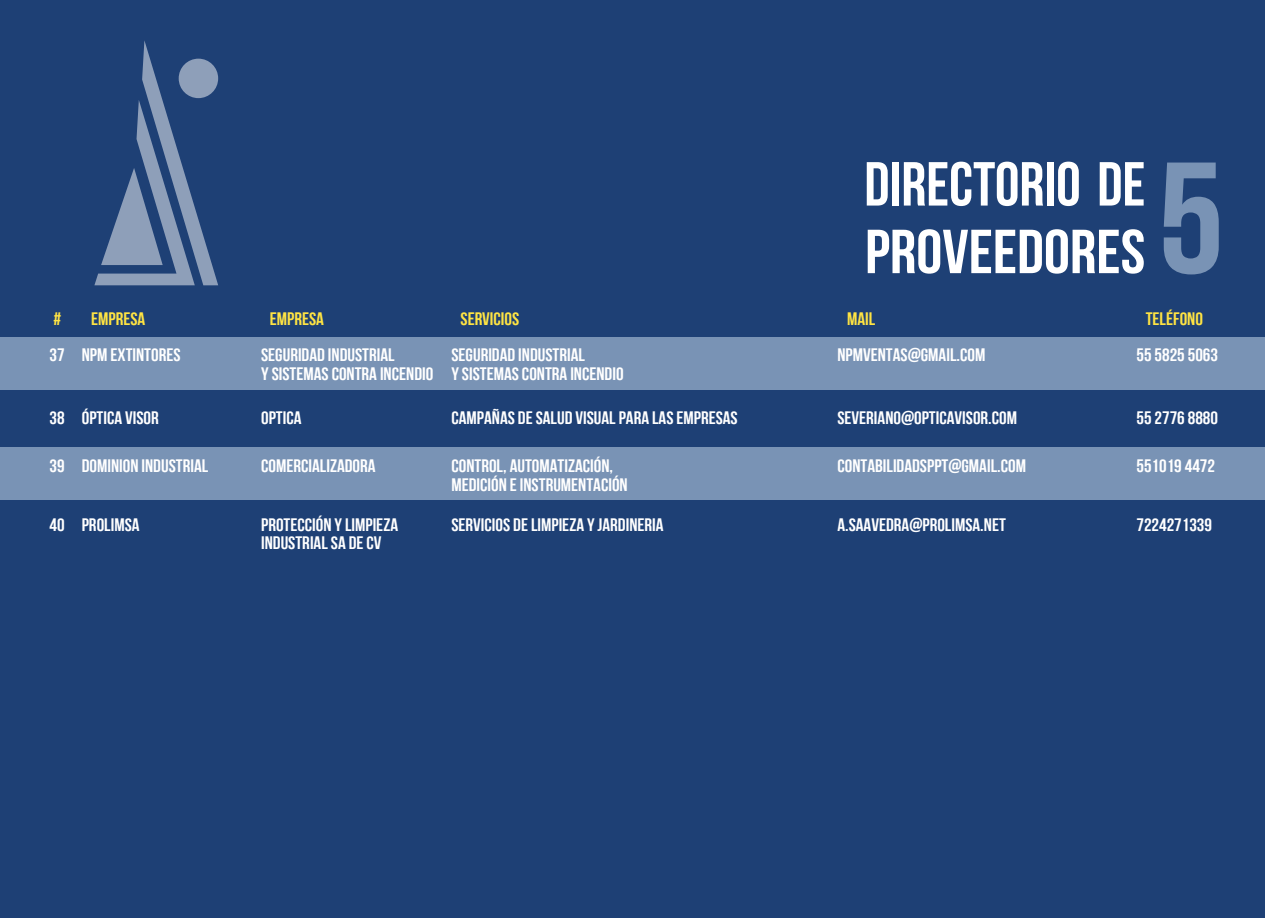
<style>
.page{position:relative;width:1265px;height:918px;background:#fff}
.page>*{position:absolute;margin:0;border:0;box-sizing:border-box;transform-origin:0 0}
.t1{font:157.95px "Bebas Neue";color:#7993b5;scale:1.06 1}
.t2{font:61.95px/67.5px "Bebas Neue";color:#fff}
.t3{font:18px/18.6px "Bebas Neue";color:#fff;scale:1.06 1}
.t4{font:18px "Bebas Neue";color:#ffe443;scale:1.06 1}
</style>
<div class="page">
<div style="left:0;top:0;width:1264px;height:917px;background:#1e4075"></div>
<svg style="left:94px;top:41px;width:124px;height:244px"></svg>
<div style="left:179px;top:59px;width:39px;height:39px;background:#8e9fb9;border-radius:50%"></div>
<div style="left:0;top:336px;width:1264px;height:53px;background:#7993b5"></div>
<div style="left:0;top:447px;width:1264px;height:53px;background:#7993b5"></div>
<h2 class="t2" style="left:864px;top:150px;width:282px">DIRECTORIO DE<br>PROVEEDORES</h2>
<h1 class="t1" style="left:1157px;top:131px;width:64px">5</h1>
<p class="t4" style="left:53px;top:308px;width:9px">#</p>
<p class="t4" style="left:91px;top:308px;width:53px">EMPRESA</p>
<p class="t4" style="left:270px;top:308px;width:53px">EMPRESA</p>
<p class="t4" style="left:460px;top:308px;width:57px">SERVICIOS</p>
<p class="t4" style="left:847px;top:308px;width:28px">MAIL</p>
<p class="t4" style="left:1145px;top:308px;width:55px">TELÉFONO</p>
<p class="t3" style="left:49px;top:346px;width:125px">37 NPM EXTINTORES</p>
<p class="t3" style="left:261px;top:346px;width:127px">SEGURIDAD INDUSTRIAL</p>
<p class="t3" style="left:837px;top:346px;width:141px">NPMVENTAS@GMAIL.COM</p>
<p class="t3" style="left:1136px;top:346px;width:78px">55 5825 5063</p>
<p class="t3" style="left:261px;top:364px;width:164px">Y SISTEMAS CONTRA INCENDIO</p>
<p class="t3" style="left:451px;top:346px;width:164px">SEGURIDAD INDUSTRIAL<br>Y SISTEMAS CONTRA INCENDIO</p>
<p class="t3" style="left:49px;top:408px;width:105px">38 ÓPTICA VISOR</p>
<p class="t3" style="left:261px;top:408px;width:40px">OPTICA</p>
<p class="t3" style="left:451px;top:408px;width:271px">CAMPAÑAS DE SALUD VISUAL PARA LAS EMPRESAS</p>
<p class="t3" style="left:837px;top:408px;width:171px">SEVERIANO@OPTICAVISOR.COM</p>
<p class="t3" style="left:1136px;top:408px;width:78px">55 2776 8880</p>
<p class="t3" style="left:49px;top:456px;width:151px">39 DOMINION INDUSTRIAL</p>
<p class="t3" style="left:261px;top:456px;width:109px">COMERCIALIZADORA</p>
<p class="t3" style="left:451px;top:456px;width:154px">CONTROL, AUTOMATIZACIÓN,</p>
<p class="t3" style="left:837px;top:456px;width:179px">CONTABILIDADSPPT@GMAIL.COM</p>
<p class="t3" style="left:1136px;top:456px;width:76px">551019 4472</p>
<p class="t3" style="left:451px;top:475px;width:168px">MEDICIÓN E INSTRUMENTACIÓN</p>
<p class="t3" style="left:49px;top:515px;width:87px">40 PROLIMSA</p>
<p class="t3" style="left:261px;top:515px;width:131px">PROTECCIÓN Y LIMPIEZA</p>
<p class="t3" style="left:837px;top:515px;width:160px">A.SAAVEDRA@PROLIMSA.NET</p>
<p class="t3" style="left:1136px;top:515px;width:73px">7224271339</p>
<p class="t3" style="left:261px;top:533px;width:115px">INDUSTRIAL SA DE CV</p>
<p class="t3" style="left:451px;top:515px;width:202px">SERVICIOS DE LIMPIEZA Y JARDINERIA</p>
</div>
